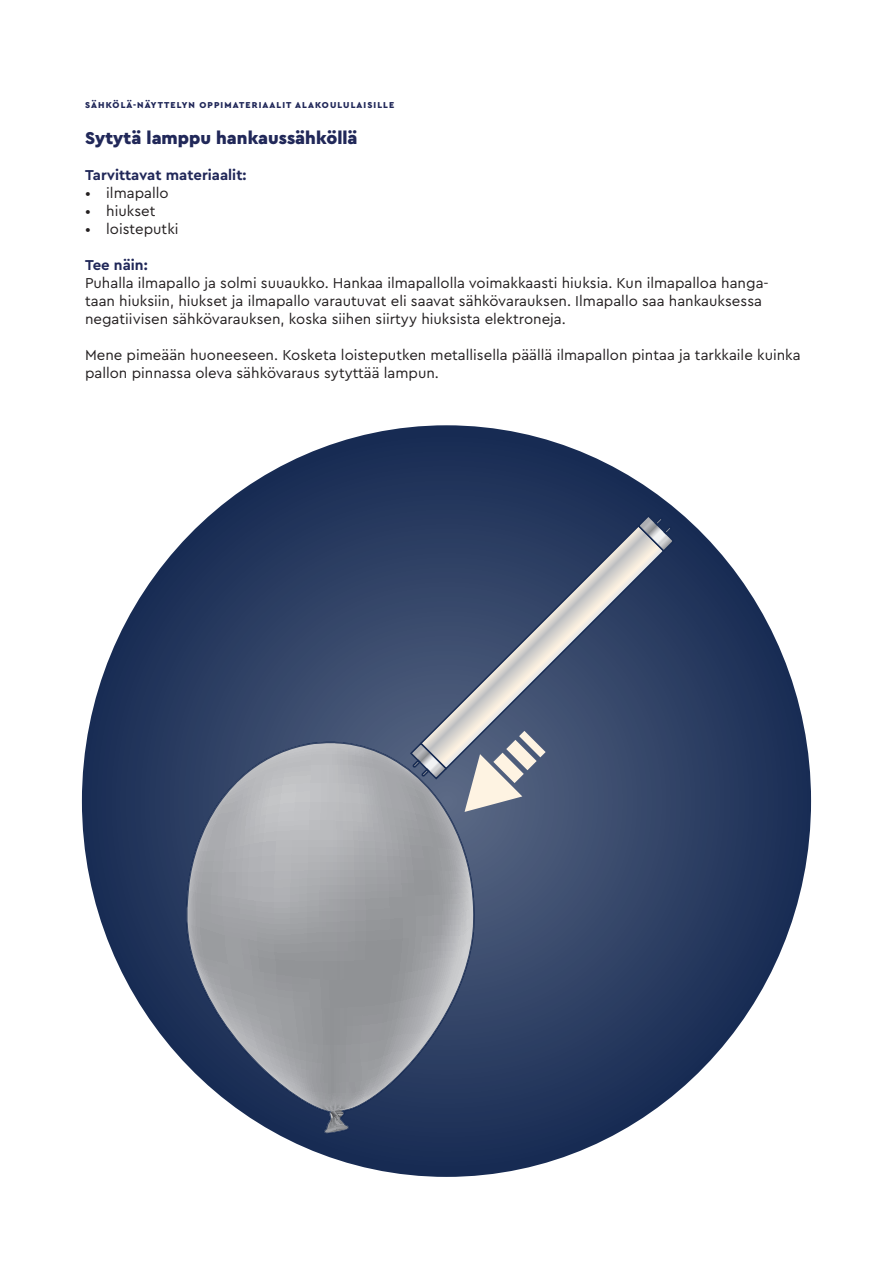
<style>
.page{position:relative;width:893px;height:1263px;background:#fff}
.page>*{position:absolute;margin:0;border:0;box-sizing:border-box;transform-origin:0 0}
.t1{font:900 18px "Cera PRO";color:#212859}
.t2{font:15px/18px "Cera PRO";color:#231f20}
.t3{font:700 15px "Cera PRO";color:#212859}
.t4{font:900 9px "Cera PRO";letter-spacing:.12em;color:#212859}
</style>
<div class="page">
<svg style="left:82px;top:425px;width:729px;height:752px"></svg>
<svg style="left:186px;top:742px;width:289px;height:392px;background:#888e99"></svg>
<svg style="left:419px;top:524px;width:247px;height:247px;background:#4d5b78"></svg>
<svg style="left:636px;top:514px;width:40px;height:39px;background:#798193"></svg>
<svg style="left:409px;top:699px;width:168px;height:125px;background:#7b8395"></svg>
<p class="t4" style="left:85px;top:99px;width:311px">SÄHKÖLÄ-NÄYTTELYN OPPIMATERIAALIT ALAKOULULAISILLE</p>
<p class="t1" style="left:85px;top:126px;width:274px">Sytytä lamppu hankaussähköllä</p>
<p class="t3" style="left:85px;top:165px;width:163px">Tarvittavat materiaalit:</p>
<p class="t2" style="left:85px;top:183px;width:85px">• ilmapallo</p>
<p class="t2" style="left:85px;top:201px;width:72px">• hiukset</p>
<p class="t2" style="left:85px;top:219px;width:95px">• loisteputki</p>
<p class="t3" style="left:85px;top:255px;width:64px">Tee näin:</p>
<p class="t2" style="left:85px;top:273px;width:685px">Puhalla ilmapallo ja solmi suuaukko. Hankaa ilmapallolla voimakkaasti hiuksia. Kun ilmapalloa hanga&shy;taan hiuksiin, hiukset ja ilmapallo varautuvat eli saavat sähkövarauksen. Ilmapallo saa hankauksessa negatiivisen sähkövarauksen, koska siihen siirtyy hiuksista elektroneja.</p>
<p class="t2" style="left:85px;top:345px;width:717px">Mene pimeään huoneeseen. Kosketa loisteputken metallisella päällä ilmapallon pintaa ja tarkkaile kuinka pallon pinnassa oleva sähkövaraus sytyttää lampun.</p>
</div>
